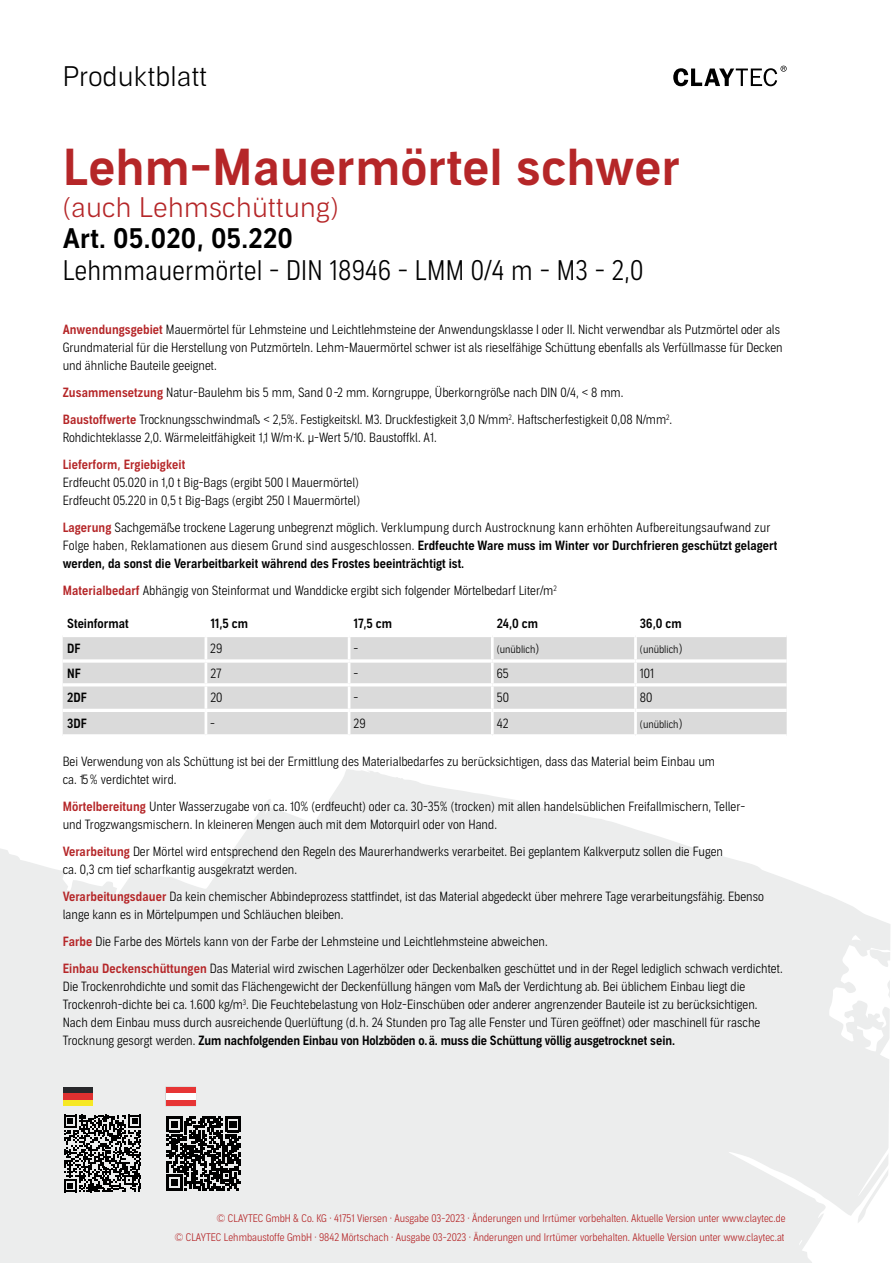
<style>
.page{position:relative;width:893px;height:1263px;background:#fff}
.page>*{position:absolute;margin:0;border:0;box-sizing:border-box;transform-origin:0 0}
.t1{font:49.5px "Aago Sm";letter-spacing:.01em;color:#b52628}
.t2{font:300 27px "Aago Condensed";letter-spacing:.01em;color:#000}
.t3{font:300 27px "Aago";letter-spacing:.01em;color:#b52628}
.t4{font:27px "Aago Sm";letter-spacing:.01em;color:#000}
.t5{font:300 27px "Aago";letter-spacing:.01em;color:#000}
.t6{font:300 12.75px/18px "Aago Condensed";color:#000}
.t7{font:12.75px/18px "Aago Condensed Sm";color:#000}
.t8{font:12.75px "Aago Condensed Sm";letter-spacing:.005em;color:#b52628}
.t9{font:300 10.5px/18.9px "Aago Condensed";color:#b52628;text-align:right}
.t10{font:300 10.5px "Aago Condensed";color:#000}
.s1{font-family:"Aago Condensed Sm";font-weight:400;color:#b52628}
.s2{font-family:"Aago Condensed";font-weight:300}
.s3{font-size:12.75px}
</style>
<div class="page">
<svg style="left:0;top:723px;width:890px;height:540px;fill:#eceded"></svg>
<div style="left:63px;top:637px;width:724px;height:97px;background:#dadada"></div>
<hr style="left:63px;top:659px;width:143px;height:4px;background:#f8f8f8">
<hr style="left:206px;top:659px;width:143px;height:4px;background:#fff">
<hr style="left:349px;top:659px;width:143px;height:4px;background:#f8f8f8">
<hr style="left:492px;top:659px;width:143px;height:4px;background:#f5f5f5">
<hr style="left:635px;top:659px;width:152px;height:4px;background:#f5f5f5">
<hr style="left:63px;top:683px;width:143px;height:3px;background:#fff">
<hr style="left:206px;top:683px;width:143px;height:3px;background:#fff">
<hr style="left:349px;top:683px;width:143px;height:3px;background:#fff">
<hr style="left:492px;top:683px;width:143px;height:3px;background:#fff">
<hr style="left:635px;top:683px;width:152px;height:3px;background:#fff">
<hr style="left:63px;top:709px;width:143px;height:3px;background:#fff">
<hr style="left:206px;top:709px;width:143px;height:3px;background:#fff">
<hr style="left:349px;top:709px;width:143px;height:3px;background:#fff">
<hr style="left:492px;top:709px;width:143px;height:3px;background:#fff">
<hr style="left:635px;top:709px;width:152px;height:3px;background:#fff">
<hr style="left:63px;top:734px;width:143px;height:3px;background:#fff">
<hr style="left:206px;top:734px;width:143px;height:3px;background:#fff">
<hr style="left:349px;top:734px;width:143px;height:3px;background:#fff">
<hr style="left:492px;top:734px;width:143px;height:3px;background:#fff">
<hr style="left:635px;top:734px;width:152px;height:3px;background:#fff">
<hr style="left:205px;top:637px;width:2px;height:22px;background:#fff">
<hr style="left:348px;top:637px;width:2px;height:22px;background:#fff">
<hr style="left:491px;top:637px;width:3px;height:22px;background:#fff">
<hr style="left:634px;top:637px;width:3px;height:22px;background:#fff">
<hr style="left:205px;top:663px;width:2px;height:20px;background:#fff">
<hr style="left:348px;top:663px;width:2px;height:20px;background:#fff">
<hr style="left:491px;top:663px;width:3px;height:20px;background:#fff">
<hr style="left:634px;top:663px;width:3px;height:20px;background:#fff">
<hr style="left:205px;top:686px;width:2px;height:23px;background:#fff">
<hr style="left:348px;top:686px;width:2px;height:23px;background:#fff">
<hr style="left:491px;top:686px;width:3px;height:23px;background:#fff">
<hr style="left:634px;top:686px;width:3px;height:23px;background:#fff">
<hr style="left:205px;top:712px;width:2px;height:22px;background:#fff">
<hr style="left:348px;top:712px;width:2px;height:22px;background:#fff">
<hr style="left:491px;top:712px;width:3px;height:22px;background:#fff">
<hr style="left:634px;top:712px;width:3px;height:22px;background:#fff">
<svg style="left:673px;top:66px;width:114px;height:20px"></svg>
<svg style="left:64px;top:1115px;width:77px;height:77px;background:#656565"></svg>
<div style="left:63px;top:1087px;width:30px;height:19px;background:#28282b"></div>
<svg style="left:63px;top:1099px;width:30px;height:7px"></svg>
<div style="left:63px;top:1093px;width:30px;height:6px;background:#de3030"></div>
<div style="left:166px;top:1087px;width:30px;height:19px;background:#e73535"></div>
<div style="left:166px;top:1093px;width:30px;height:6px;background:#fff"></div>
<svg style="left:167px;top:1116px;width:74px;height:74px;background:#4b4b4b"></svg>
<h2 class="t5" style="left:63px;top:66px;width:146px">Produktblatt</h2>
<h1 class="t1" style="left:63px;top:141px;width:619px">Lehm-Mauermörtel schwer</h1>
<h2 class="t3" style="left:63px;top:197px;width:278px">(auch Lehmschüttung)</h2>
<h2 class="t4" style="left:63px;top:224px;width:232px">Art. 05.020, 05.220</h2>
<h2 class="t2" style="left:63px;top:256px;width:582px">Lehmmauermörtel - DIN 18946 - LMM 0/4 m - M3 - 2,0</h2>
<p class="t6" style="left:63px;top:321px;width:721px"><span class="s1">Anwendungsgebiet</span> Mauermörtel für Lehmsteine und Leichtlehmsteine der Anwendungsklasse I oder II. Nicht verwendbar als Putzmörtel oder als<br>Grundmaterial für die Herstellung von Putzmörteln. Lehm-Mauermörtel schwer ist als rieselfähige Schüttung ebenfalls als Verfüllmasse für Decken und ähnliche Bauteile geeignet.</p>
<p class="t6" style="left:63px;top:379px;width:611px;line-height:27px"><span class="s1">Zusammensetzung</span> Natur-Baulehm bis 5 mm, Sand 0-2 mm. Korngruppe, Überkorngröße nach DIN 0/4, &lt; 8 mm.<br><span class="s1">Baustoffwerte</span> Trocknungsschwindmaß &lt; 2,5%. Festigkeitskl. M3. Druckfestigkeit 3,0 N/mm<sup>2</sup>. Haftscherfestigkeit 0,08 N/mm<sup>2</sup>.</p>
<p class="t6" style="left:63px;top:429px;width:376px">Rohdichteklasse 2,0. Wärmeleitfähigkeit 1,1 W/m∙K. µ-Wert 5/10. Baustoffkl. A1.</p>
<p class="t8" style="left:63px;top:459px;width:124px">Lieferform, Ergiebigkeit</p>
<p class="t6" style="left:63px;top:474px;width:299px">Erdfeucht 05.020 in 1,0 t Big-Bags (ergibt 500 l Mauermörtel)<br>Erdfeucht 05.220 in 0,5 t Big-Bags (ergibt 250 l Mauermörtel)</p>
<p class="t6" style="left:63px;top:519px;width:709px"><span class="s1">Lagerung</span> Sachgemäße trockene Lagerung unbegrenzt möglich. Verklumpung durch Austrocknung kann erhöhten Aufbereitungsaufwand zur</p>
<p class="t7" style="left:63px;top:538px;width:716px"><span class="s2">Folge haben, Reklamationen aus diesem Grund sind ausgeschlossen.</span> Erdfeuchte Ware muss im Winter vor Durchfrieren geschützt gelagert werden, da sonst die Verarbeitbarkeit während des Frostes beeinträchtigt ist.</p>
<p class="t6" style="left:63px;top:582px;width:495px"><span class="s1">Materialbedarf</span> Abhängig von Steinformat und Wanddicke ergibt sich folgender Mörtelbedarf Liter/m<sup>2</sup></p>
<p class="t7" style="left:67px;top:615px;width:63px">Steinformat</p>
<p class="t7" style="left:210px;top:615px;width:39px">11,5 cm</p>
<p class="t7" style="left:354px;top:615px;width:40px">17,5 cm</p>
<p class="t7" style="left:497px;top:615px;width:43px">24,0 cm</p>
<p class="t7" style="left:640px;top:615px;width:43px">36,0 cm</p>
<p class="t7" style="left:67px;top:641px;width:15px">DF</p>
<p class="t6" style="left:210px;top:640px;width:14px">29</p>
<p class="t6" style="left:354px;top:640px;width:6px">-</p>
<p class="t10" style="left:497px;top:644px;width:44px">(unüblich<span class="s3">)</span></p>
<p class="t10" style="left:640px;top:644px;width:44px">(unüblich<span class="s3">)</span></p>
<p class="t7" style="left:67px;top:665px;width:15px">NF</p>
<p class="t6" style="left:210px;top:665px;width:13px">27</p>
<p class="t6" style="left:354px;top:665px;width:6px">-</p>
<p class="t6" style="left:497px;top:665px;width:14px">65</p>
<p class="t6" style="left:640px;top:665px;width:16px">101</p>
<p class="t7" style="left:67px;top:690px;width:21px">2DF</p>
<p class="t6" style="left:210px;top:689px;width:14px">20</p>
<p class="t6" style="left:354px;top:689px;width:6px">-</p>
<p class="t6" style="left:497px;top:689px;width:14px">50</p>
<p class="t6" style="left:640px;top:689px;width:14px">80</p>
<p class="t7" style="left:67px;top:716px;width:21px">3DF</p>
<p class="t6" style="left:210px;top:715px;width:6px">-</p>
<p class="t6" style="left:353px;top:715px;width:14px">29</p>
<p class="t6" style="left:497px;top:715px;width:13px">42</p>
<p class="t10" style="left:640px;top:719px;width:44px">(unüblich<span class="s3">)</span></p>
<p class="t6" style="left:63px;top:753px;width:654px">Bei Verwendung von als Schüttung ist bei der Ermittlung des Materialbedarfes zu berücksichtigen, dass das Material beim Einbau um ca. 15% verdichtet wird.</p>
<p class="t6" style="left:63px;top:798px;width:684px"><span class="s1">Mörtelbereitung</span> Unter Wasserzugabe von ca. 10% (erdfeucht) oder ca. 30-35% (trocken) mit allen handelsüblichen Freifallmischern, Teller&shy;und Trogzwangsmischern. In kleineren Mengen auch mit dem Motorquirl oder von Hand.</p>
<p class="t6" style="left:63px;top:843px;width:662px"><span class="s1">Verarbeitung</span> Der Mörtel wird entsprechend den Regeln des Maurerhandwerks verarbeitet. Bei geplantem Kalkverputz sollen die Fugen ca. 0,3 cm tief scharfkantig ausgekratzt werden.</p>
<p class="t6" style="left:63px;top:888px;width:703px"><span class="s1">Verarbeitungsdauer</span> Da kein chemischer Abbindeprozess stattfindet, ist das Material abgedeckt über mehrere Tage verarbeitungsfähig. Ebenso lange kann es in Mörtelpumpen und Schläuchen bleiben.</p>
<p class="t6" style="left:63px;top:928px;width:721px;line-height:27px"><span class="s1">Farbe</span> Die Farbe des Mörtels kann von der Farbe der Lehmsteine und Leichtlehmsteine abweichen.<br><span class="s1">Einbau Deckenschüttungen</span> Das Material wird zwischen Lagerhölzer oder Deckenbalken geschüttet und in der Regel lediglich schwach verdichtet.</p>
<p class="t6" style="left:63px;top:978px;width:699px">Die Trockenrohdichte und somit das Flächengewicht der Deckenfüllung hängen vom Maß der Verdichtung ab. Bei üblichem Einbau liegt die<br>Trockenroh-dichte bei ca. 1.600 kg/m<sup>3</sup>. Die Feuchtebelastung von Holz-Einschüben oder anderer angrenzender Bauteile ist zu berücksichtigen.<br>Nach dem Einbau muss durch ausreichende Querlüftung (d.h. 24 Stunden pro Tag alle Fenster und Türen geöffnet) oder maschinell für rasche</p>
<p class="t7" style="left:63px;top:1033px;width:614px"><span class="s2">Trocknung gesorgt werden.</span> Zum nachfolgenden Einbau von Holzböden o.ä. muss die Schüttung völlig ausgetrocknet sein.</p>
<p class="t9" style="left:175px;top:1210px;width:612px">© CLAYTEC GmbH &amp; Co. KG ∙ 41751 Viersen ∙ Ausgabe 03-2023 ∙ Änderungen und Irrtümer vorbehalten. Aktuelle Version unter www.claytec.de<br>© CLAYTEC Lehmbaustoffe GmbH ∙ 9842 Mörtschach ∙ Ausgabe 03-2023 ∙ Änderungen und Irrtümer vorbehalten. Aktuelle Version unter www.claytec.at</p>
</div>
